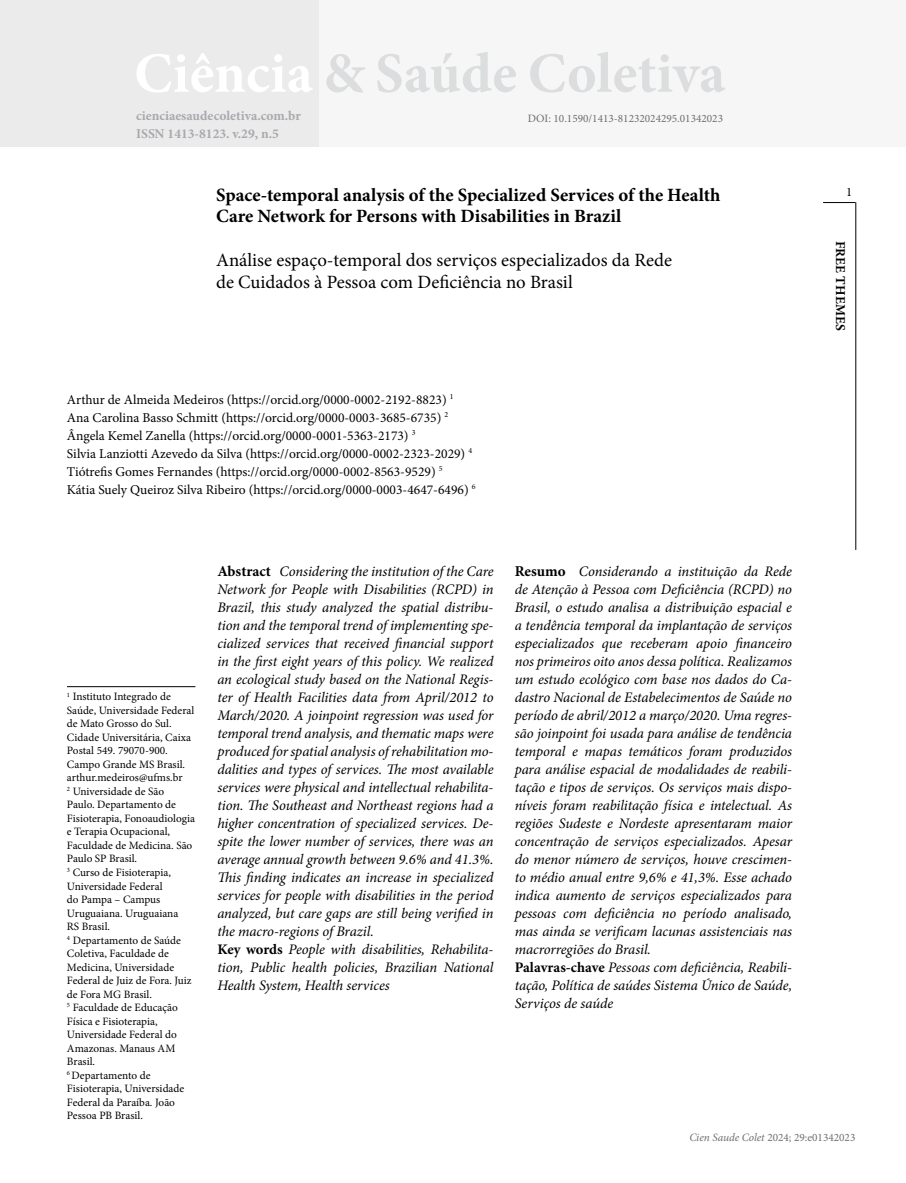
<style>
.page{position:relative;width:906px;height:1183px;background:#fff}
.page>*{position:absolute;margin:0;border:0;box-sizing:border-box;transform-origin:0 0}
.t1{font:700 57px "Minion Pro";letter-spacing:.005em;color:#dcddde}
.t2{font:700 18.75px "Minion Pro";color:#000}
.t3{font:18.75px/21.8px "Minion Pro";color:#000}
.t4{font:italic 14.55px/18px "Minion Pro";letter-spacing:-.005em;color:#000}
.t5{font:13.5px/18px "Minion Pro";color:#000}
.t6{font:700 13.5px/18px "Minion Pro";color:#a7a9ac}
.t7{font:700 13.5px "Minion Pro";letter-spacing:.01em;color:#000}
.t8{font:12.75px "Minion Pro";color:#000}
.t9{font:11.25px/13.5px "Minion Pro";color:#000}
.t10{font:11.25px "Minion Pro";color:#6d6e71}
.s1{color:#fff}
.s2{font-weight:700;font-style:normal;font-size:15px}
.s3{font-weight:700;font-style:normal}
.s4{font-style:italic}
</style>
<div class="page">
<div style="left:319px;top:0;width:587px;height:147px;background:#f6f6f6"></div>
<hr style="left:823px;top:202px;width:32px;height:1px;background:#000">
<hr style="left:855px;top:202px;width:1px;height:348px;background:#000">
<hr style="left:67px;top:686px;width:128px;height:1px;background:#000">
<div style="left:0;top:0;width:319px;height:147px;background:#ebebec"></div>
<h1 class="t1" style="left:134px;top:33px;width:593px"><span class="s1">Ciência</span> &amp; Saúde Coletiva</h1>
<p class="t6" style="left:136px;top:106px;width:166px">cienciaesaudecoletiva.com.br<br>ISSN 1413-8123. v.29, n.5</p>
<p class="t10" style="left:528px;top:111px;width:197px">DOI: 10.1590/1413-81232024295.01342023</p>
<p class="t2" style="left:216px;top:181px;width:506px">Space-temporal analysis of the Specialized Services of the Health</p>
<p class="t8" style="left:846px;top:183px;width:8px">1</p>
<p class="t2" style="left:216px;top:203px;width:407px">Care Network for Persons with Disabilities in Brazil</p>
<p class="t3" style="left:216px;top:249px;width:457px">Análise espaço-temporal dos serviços especializados da Rede de Cuidados à Pessoa com Deficiência no Brasil</p>
<p class="t7" style="left:850px;top:240px;width:91px;rotate:90deg">FREE THEMES</p>
<p class="t5" style="left:67px;top:390px;width:410px">Arthur de Almeida Medeiros (https://orcid.org/0000-0002-2192-8823) <sup>1<br></sup>Ana Carolina Basso Schmitt (https://orcid.org/0000-0003-3685-6735) <sup>2<br></sup>Ângela Kemel Zanella (https://orcid.org/0000-0001-5363-2173) <sup>3<br></sup>Silvia Lanziotti Azevedo da Silva (https://orcid.org/0000-0002-2323-2029) <sup>4<br></sup>Tiótrefis Gomes Fernandes (https://orcid.org/0000-0002-8563-9529) <sup>5<br></sup>Kátia Suely Queiroz Silva Ribeiro (https://orcid.org/0000-0003-4647-6496) <sup>6</sup></p>
<p class="t9" style="left:67px;top:690px;width:130px"><sup>1</sup> Instituto Integrado de<br>Saúde, Universidade Federal de Mato Grosso do Sul.<br>Cidade Universitária, Caixa<br>Postal 549. 79070-900.<br>Campo Grande MS Brasil. arthur.medeiros@ufms.br<br><sup>2</sup> Universidade de São<br>Paulo. Departamento de<br>Fisioterapia, Fonoaudiologia e Terapia Ocupacional,<br>Faculdade de Medicina. São<br>Paulo SP Brasil.<br><sup>3</sup> Curso de Fisioterapia,<br>Universidade Federal<br>do Pampa – Campus<br>Uruguaiana. Uruguaiana<br>RS Brasil.<br><sup>4</sup> Departamento de Saúde<br>Coletiva, Faculdade de<br>Medicina, Universidade<br>Federal de Juiz de Fora. Juiz de Fora MG Brasil.<br><sup>5</sup> Faculdade de Educação<br>Física e Fisioterapia,<br>Universidade Federal do<br>Amazonas. Manaus AM<br>Brasil.<br><sup>6</sup> Departamento de<br>Fisioterapia, Universidade<br>Federal da Paraíba. João<br>Pessoa PB Brasil.</p>
<p class="t4" style="left:217px;top:562px;width:278px"><span class="s2">Abstract</span> Considering the institution of the Care Network for People with Disabilities (RCPD) in Brazil, this study analyzed the spatial distribu&shy;tion and the temporal trend of implementing spe&shy;cialized services that received financial support in the first eight years of this policy. We realized an ecological study based on the National Regis&shy;ter of Health Facilities data from April/2012 to March/2020. A joinpoint regression was used for temporal trend analysis, and thematic maps were produced for spatial analysis of rehabilitation mo&shy;dalities and types of services. The most available services were physical and intellectual rehabilita&shy;tion. The Southeast and Northeast regions had a higher concentration of specialized services. De&shy;spite the lower number of services, there was an average annual growth between 9.6% and 41.3%.<br>This finding indicates an increase in specialized services for people with disabilities in the period analyzed, but care gaps are still being verified in the macro-regions of Brazil.<br><span class="s3">Key words</span> People with disabilities, Rehabilita&shy;tion, Public health policies, Brazilian National Health System, Health services</p>
<p class="t4" style="left:515px;top:562px;width:279px"><span class="s2">Resumo</span> Considerando a instituição da Rede de Atenção à Pessoa com Deficiência (RCPD) no Brasil, o estudo analisa a distribuição espacial e a tendência temporal da implantação de serviços especializados que receberam apoio financeiro nos primeiros oito anos dessa política. Realizamos um estudo ecológico com base nos dados do Ca&shy;dastro Nacional de Estabelecimentos de Saúde no período de abril/2012 a março/2020. Uma regres&shy;são joinpoint foi usada para análise de tendência temporal e mapas temáticos foram produzidos para análise espacial de modalidades de reabili&shy;tação e tipos de serviços. Os serviços mais dispo&shy;níveis foram reabilitação física e intelectual. As regiões Sudeste e Nordeste apresentaram maior concentração de serviços especializados. Apesar do menor número de serviços, houve crescimen&shy;to médio anual entre 9,6% e 41,3%. Esse achado indica aumento de serviços especializados para pessoas com deficiência no período analisado, mas ainda se verificam lacunas assistenciais nas macrorregiões do Brasil.<br><span class="s3">Palavras-chave</span> Pessoas com deficiência, Reabili&shy;tação, Política de saúdes Sistema Único de Saúde, Serviços de saúde</p>
<p class="t10" style="left:689px;top:1129px;width:168px"><span class="s4">Cien Saude Colet</span> 2024; 29:e01342023</p>
</div>
